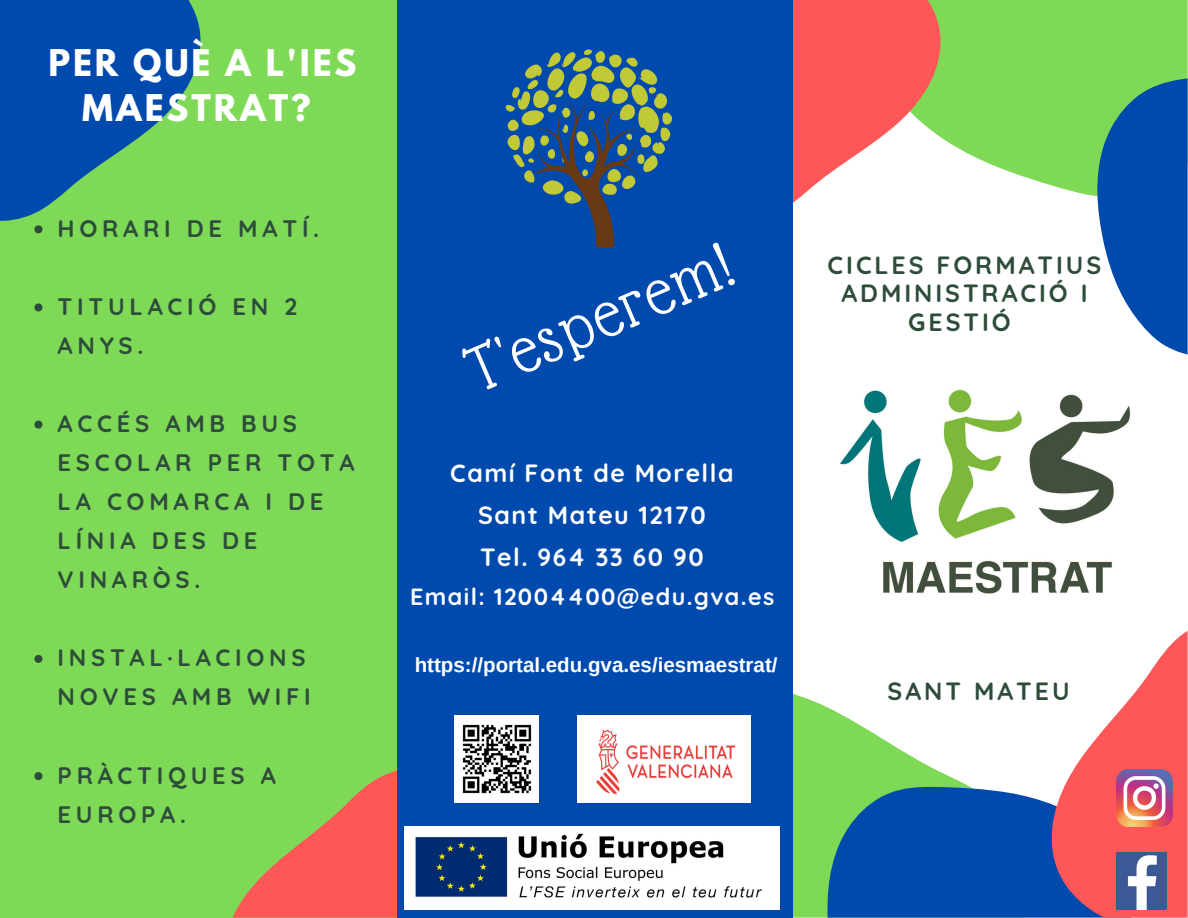
<style>
.page{position:relative;width:1188px;height:918px;background:#fff}
.page>*{position:absolute;margin:0;border:0;box-sizing:border-box;transform-origin:0 0}
.t1{font:69.45px "Glass Antiqua";color:#fff}
.t2{font:700 32.7px/45px "League Spartan";letter-spacing:.09em;color:#fff;text-align:center}
.t3{font:700 24.9px/41.7px "Quicksand";letter-spacing:.06em;color:#fff;text-align:center}
.t4{font:700 24.9px/28.2px "Quicksand";letter-spacing:.12em;color:#2e4c3a;text-align:center}
.t5{font:700 23.85px/39px "Quicksand";letter-spacing:.2em;color:#2e4c3a}
.t6{font:700 23.4px "Quicksand";letter-spacing:.06em;color:#fff}
.t7{font:700 20.55px "Arimo";color:#fff}
</style>
<div class="page">
<svg style="left:943px;top:0;width:245px;height:196px;background:#8adc67"></svg>
<svg style="left:793px;top:0;width:150px;height:203px;fill:#ff5757"></svg>
<div style="left:793px;top:694px;width:33px;height:224px;background:#7ed957"></div>
<svg style="left:826px;top:630px;width:362px;height:288px"></svg>
<div style="left:0;top:0;width:397px;height:918px;background:#7ed957"></div>
<svg style="left:232px;top:771px;width:165px;height:147px;fill:#ff5757"></svg>
<div style="left:397px;top:0;width:396px;height:918px;background:#004aad"></div>
<svg style="left:1094px;top:74px;width:94px;height:281px"></svg>
<svg style="left:0;top:0;width:201px;height:221px;fill:#004aad"></svg>
<img style="left:405px;top:826px;width:375px;height:83px">
<svg style="left:505px;top:49px;width:167px;height:199px"></svg>
<img style="left:839px;top:389px;width:292px;height:205px">
<img style="left:578px;top:716px;width:173px;height:86px">
<img style="left:455px;top:716px;width:83px;height:86px">
<img style="left:1116px;top:853px;width:51px;height:56px">
<img style="left:1116px;top:770px;width:56px;height:56px">
<svg style="left:34px;top:225px;width:8px;height:8px"></svg>
<svg style="left:34px;top:303px;width:8px;height:8px"></svg>
<svg style="left:34px;top:421px;width:8px;height:8px"></svg>
<svg style="left:34px;top:655px;width:8px;height:8px"></svg>
<svg style="left:34px;top:772px;width:8px;height:8px"></svg>
<h2 class="t2" style="left:48px;top:44px;width:310px">PER QUÈ A L'IES<br>MAESTRAT?</h2>
<p class="t5" style="left:58px;top:208px;width:263px">HORARI DE MATÍ.</p>
<p class="t5" style="left:58px;top:286px;width:241px">TITULACIÓ EN 2<br>ANYS.</p>
<p class="t5" style="left:58px;top:404px;width:299px">ACCÉS AMB BUS<br>ESCOLAR PER TOTA<br>LA COMARCA I DE<br>LÍNIA DES DE<br>VINARÒS.</p>
<p class="t5" style="left:58px;top:638px;width:255px">INSTAL·LACIONS<br>NOVES AMB WIFI</p>
<p class="t5" style="left:58px;top:755px;width:220px">PRÀCTIQUES A<br>EUROPA.</p>
<h1 class="t1" style="left:455px;top:340px;width:285px;rotate:-23deg">T'esperem!</h1>
<p class="t3" style="left:450px;top:452px;width:285px">Camí Font de Morella<br>Sant Mateu 12170<br>Tel. 964 33 60 90</p>
<p class="t6" style="left:410px;top:582px;width:366px">Email: 12004400@edu.gva.es</p>
<p class="t7" style="left:415px;top:654px;width:364px">https://portal.edu.gva.es/iesmaestrat/</p>
<p class="t4" style="left:828px;top:251px;width:275px">CICLES FORMATIUS<br>ADMINISTRACIÓ I<br>GESTIÓ</p>
<p class="t4" style="left:888px;top:676px;width:183px">SANT MATEU</p>
</div>
